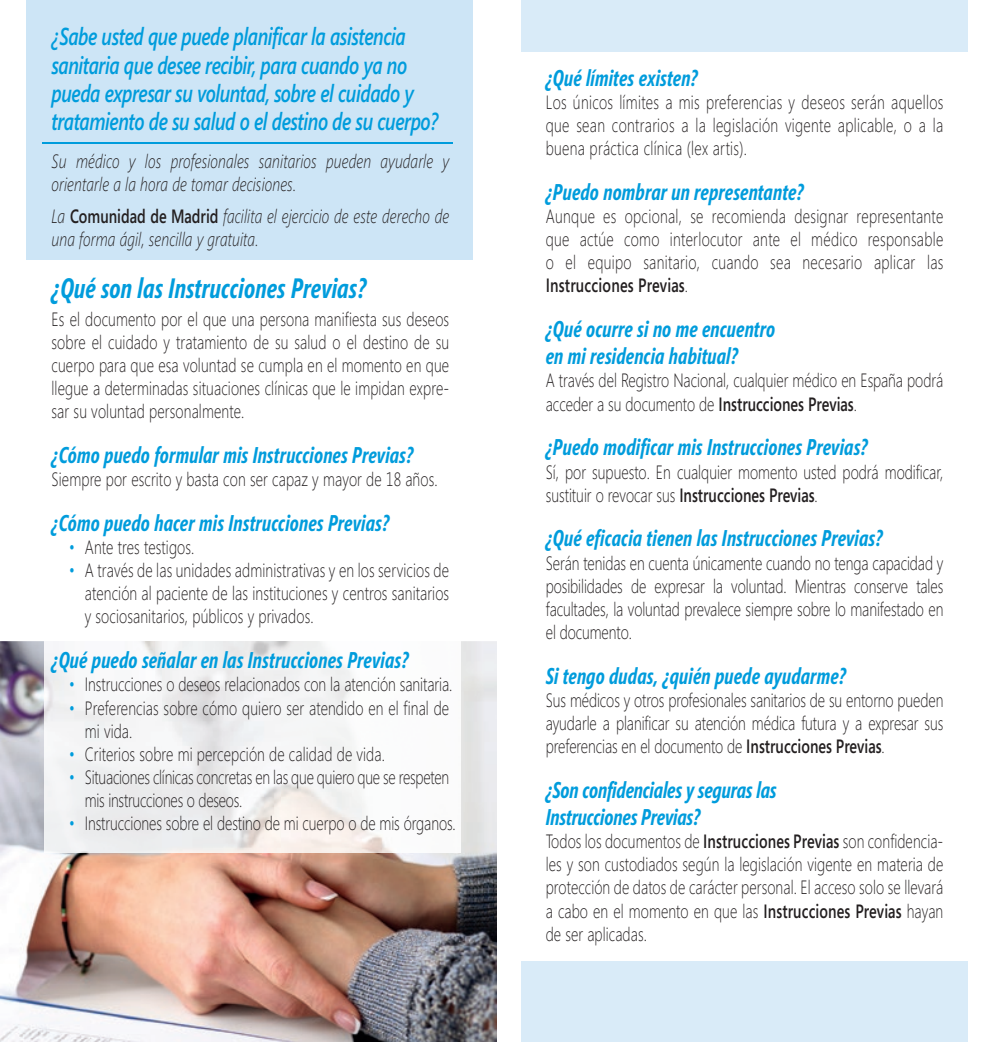
<style>
.page{position:relative;width:993px;height:1042px;background:#fff}
.page>*{position:absolute;margin:0;border:0;box-sizing:border-box;transform-origin:0 0}
.t1{font:italic 700 28px "Segoe Condensed";letter-spacing:.01em;color:#009cdc;scale:.85 1}
.t2{font:italic 600 24.5px/28px "Segoe";letter-spacing:-.025em;color:#009cdc;scale:.75 1}
.t3{font:italic 700 22.75px/27.3px "Segoe Condensed";letter-spacing:.01em;color:#009cdc;scale:.85 1}
.t4{font:300 19.25px/23.1px "Segoe";color:#231f20;text-align:justify;scale:.75 1}
.t5{font:italic 300 19.25px/23.1px "Segoe";letter-spacing:.01em;color:#231f20;scale:.75 1}
.s1{font-weight:600;font-style:normal}
.s2{color:#009cdc}
.s3{font-weight:600}
</style>
<div class="page">
<img style="left:0;top:641px;width:497px;height:401px">
<div style="left:26px;top:0;width:446px;height:259px;background:#cde5f6"></div>
<div style="left:521px;top:961px;width:446px;height:81px;background:#d9ebf8"></div>
<div style="left:521px;top:0;width:446px;height:52px;background:#d9ebf8"></div>
<hr style="left:42px;top:142px;width:410px;height:2px;background:#009cdc">
<img style="left:44px;top:641px;width:416px;height:212px">
<p class="t2" style="left:51px;top:23px;width:517px">¿Sabe usted que puede planificar la asistencia sanitaria que desee recibir, para cuando ya no pueda expresar su voluntad, sobre el cuidado y tratamiento de su salud o el destino de su cuerpo?</p>
<p class="t5" style="left:51px;top:150px;width:531px">Su médico y los profesionales sanitarios pueden ayudarle y orientarle a la hora de tomar decisiones.</p>
<p class="t5" style="left:51px;top:205px;width:531px">La <span class="s1">Comunidad de Madrid</span> facilita el ejercicio de este derecho de una forma ágil, sencilla y gratuita.</p>
<h1 class="t1" style="left:51px;top:272px;width:371px">¿Qué son las Instrucciones Previas?</h1>
<p class="t4" style="left:51px;top:308px;width:531px">Es el documento por el que una persona manifiesta sus deseos sobre el cuidado y tratamiento de su salud o el destino de su cuerpo para que esa voluntad se cumpla en el momento en que llegue a determinadas situaciones clínicas que le impidan expre&shy;sar su voluntad personalmente.</p>
<p class="t3" style="left:51px;top:442px;width:427px">¿Cómo puedo formular mis Instrucciones Previas?</p>
<p class="t4" style="left:51px;top:468px;width:516px">Siempre por escrito y basta con ser capaz y mayor de 18 años.</p>
<p class="t3" style="left:51px;top:509px;width:398px">¿Cómo puedo hacer mis Instrucciones Previas?</p>
<p class="t4" style="left:69px;top:536px;width:168px"><span class="s2">•</span> Ante tres testigos.</p>
<p class="t4" style="left:85px;top:559px;width:487px;text-indent:-16px"><span class="s2">•</span> A través de las unidades administrativas y en los servicios de atención al paciente de las instituciones y centros sanitarios y sociosanitarios, públicos y privados.</p>
<p class="t3" style="left:51px;top:647px;width:421px">¿Qué puedo señalar en las Instrucciones Previas?</p>
<p class="t4" style="left:69px;top:673px;width:512px"><span class="s2">•</span> Instrucciones o deseos relacionados con la atención sanitaria.</p>
<p class="t4" style="left:85px;top:696px;width:487px;text-indent:-16px"><span class="s2">•</span> Preferencias sobre cómo quiero ser atendido en el final de mi vida.</p>
<p class="t4" style="left:69px;top:742px;width:422px"><span class="s2">•</span> Criterios sobre mi percepción de calidad de vida.</p>
<p class="t4" style="left:85px;top:765px;width:487px;text-indent:-16px"><span class="s2">•</span> Situaciones clínicas concretas en las que quiero que se respeten mis instrucciones o deseos.</p>
<p class="t4" style="left:69px;top:812px;width:517px"><span class="s2">•</span> Instrucciones sobre el destino de mi cuerpo o de mis órganos.</p>
<p class="t3" style="left:545px;top:64px;width:180px">¿Qué límites existen?</p>
<p class="t4" style="left:545px;top:91px;width:531px">Los únicos límites a mis preferencias y deseos serán aquellos que sean contrarios a la legislación vigente aplicable, o a la buena práctica clínica (lex artis).</p>
<p class="t3" style="left:545px;top:178px;width:305px">¿Puedo nombrar un representante?</p>
<p class="t4" style="left:545px;top:205px;width:531px">Aunque es opcional, se recomienda designar representante que actúe como interlocutor ante el médico responsable o el equipo sanitario, cuando sea necesario aplicar las <span class="s3">Instrucciones Previas</span>.</p>
<p class="t3" style="left:545px;top:315px;width:271px">¿Qué ocurre si no me encuentro en mi residencia habitual?</p>
<p class="t4" style="left:545px;top:369px;width:531px">A través del Registro Nacional, cualquier médico en España podrá acceder a su documento de <span class="s3">Instrucciones Previas</span>.</p>
<p class="t3" style="left:545px;top:434px;width:380px">¿Puedo modificar mis Instrucciones Previas?</p>
<p class="t4" style="left:545px;top:460px;width:531px">Sí, por supuesto. En cualquier momento usted podrá modificar, sustituir o revocar sus <span class="s3">Instrucciones Previas</span>.</p>
<p class="t3" style="left:545px;top:525px;width:397px">¿Qué eficacia tienen las Instrucciones Previas?</p>
<p class="t4" style="left:545px;top:551px;width:531px">Serán tenidas en cuenta únicamente cuando no tenga capacidad y posibilidades de expresar la voluntad. Mientras conserve tales facultades, la voluntad prevalece siempre sobre lo manifestado en el documento.</p>
<p class="t3" style="left:545px;top:662px;width:354px">Si tengo dudas, ¿quién puede ayudarme?</p>
<p class="t4" style="left:545px;top:688px;width:531px">Sus médicos y otros profesionales sanitarios de su entorno pueden ayudarle a planificar su atención médica futura y a expresar sus preferencias en el documento de <span class="s3">Instrucciones Previas</span>.</p>
<p class="t3" style="left:545px;top:776px;width:273px">¿Son confidenciales y seguras las<br>Instrucciones Previas?</p>
<p class="t4" style="left:545px;top:830px;width:531px">Todos los documentos de <span class="s3">Instrucciones Previas</span> son confidencia&shy;les y son custodiados según la legislación vigente en materia de protección de datos de carácter personal. El acceso solo se llevará a cabo en el momento en que las <span class="s3">Instrucciones Previas</span> hayan de ser aplicadas.</p>
</div>
